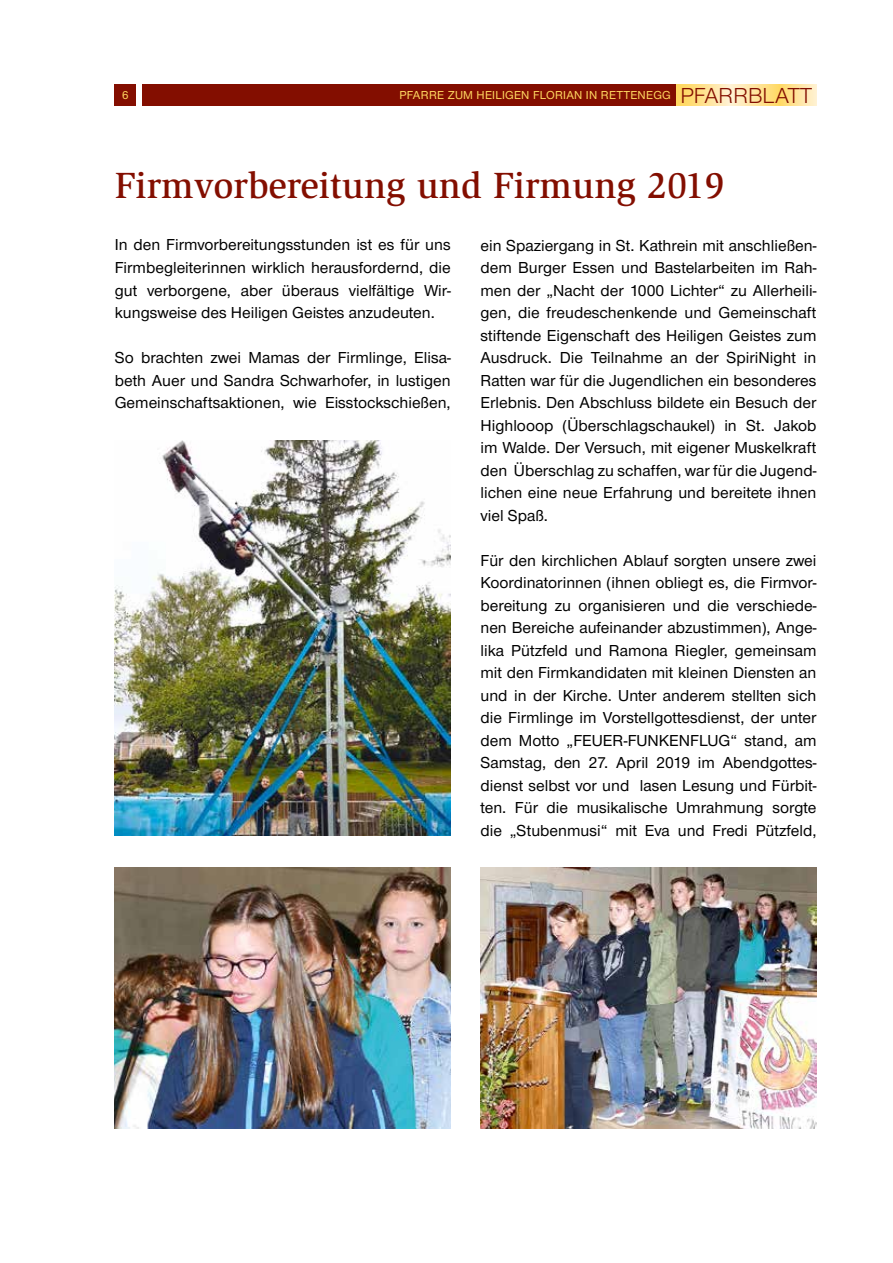
<style>
.page{position:relative;width:893px;height:1263px;background:#fff}
.page>*{position:absolute;margin:0;border:0;box-sizing:border-box;transform-origin:0 0}
.t1{font:500 37.5px "Slimbach";color:#830e00}
.t2{font:500 16.5px/22.5px "Nimbus Sans Novus T";color:#000;text-align:justify}
.t3{font:500 12px "Nimbus Sans Novus T";letter-spacing:.02em;color:#ffd861}
.s1{font-weight:400;font-size:22.5px;color:#830e00}
</style>
<div class="page">
<svg style="left:677px;top:84px;width:139px;height:22px;background:#ffe499"></svg>
<div style="left:142px;top:84px;width:533px;height:22px;background:#830e00"></div>
<div style="left:115px;top:84px;width:21px;height:22px;background:#830e00"></div>
<img style="left:115px;top:440px;width:336px;height:396px">
<img style="left:115px;top:868px;width:336px;height:260px">
<img style="left:480px;top:868px;width:336px;height:260px">
<p class="t3" style="left:122px;top:88px;width:8px">6</p>
<p class="t3" style="left:399px;top:88px;width:415px">PFARRE ZUM HEILIGEN FLORIAN IN RETTENEGG <span class="s1">PFARRBLATT</span></p>
<h1 class="t1" style="left:115px;top:163px;width:612px">Firmvorbereitung und Firmung 2019</h1>
<p class="t2" style="left:115px;top:233px;width:337px">In den Firmvorbereitungsstunden ist es für uns Firmbegleiterinnen wirklich herausfordernd, die gut verborgene, aber überaus vielfältige Wir&shy;kungsweise des Heiligen Geistes anzudeuten.</p>
<p class="t2" style="left:115px;top:346px;width:337px">So brachten zwei Mamas der Firmlinge, Elisa&shy;beth Auer und Sandra Schwarhofer, in lustigen Gemeinschaftsaktionen, wie Eisstockschießen,</p>
<p class="t2" style="left:480px;top:233px;width:337px">ein Spaziergang in St. Kathrein mit anschließen&shy;dem Burger Essen und Bastelarbeiten im Rah&shy;men der „Nacht der 1000 Lichter“ zu Allerheili&shy;gen, die freudeschenkende und Gemeinschaft stiftende Eigenschaft des Heiligen Geistes zum Ausdruck. Die Teilnahme an der SpiriNight in Ratten war für die Jugendlichen ein besonderes Erlebnis. Den Abschluss bildete ein Besuch der Highlooop (Überschlagschaukel) in St. Jakob im Walde. Der Versuch, mit eigener Muskelkraft den Überschlag zu schaffen, war für die Jugend&shy;lichen eine neue Erfahrung und bereitete ihnen viel Spaß.</p>
<p class="t2" style="left:480px;top:549px;width:337px">Für den kirchlichen Ablauf sorgten unsere zwei Koordinatorinnen (ihnen obliegt es, die Firmvor&shy;bereitung zu organisieren und die verschiede&shy;nen Bereiche aufeinander abzustimmen), Ange&shy;lika Pützfeld und Ramona Riegler, gemeinsam mit den Firmkandidaten mit kleinen Diensten an und in der Kirche. Unter anderem stellten sich die Firmlinge im Vorstellgottesdienst, der unter dem Motto „FEUER-FUNKENFLUG“ stand, am Samstag, den 27. April 2019 im Abendgottes&shy;dienst selbst vor und lasen Lesung und Fürbit&shy;ten. Für die musikalische Umrahmung sorgte die „Stubenmusi“ mit Eva und Fredi Pützfeld,</p>
</div>
